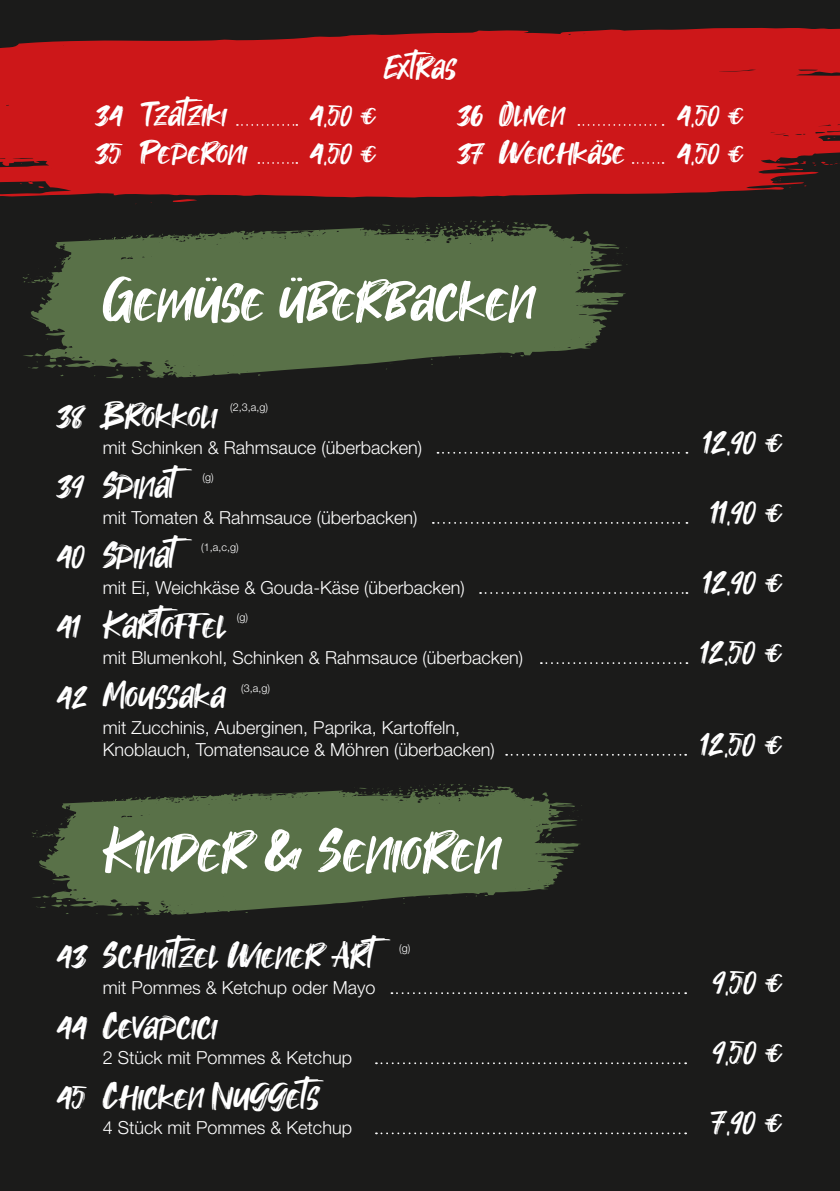
<style>
.page{position:relative;width:840px;height:1191px;background:#fff}
.page>*{position:absolute;margin:0;border:0;box-sizing:border-box;transform-origin:0 0}
.t1{font:59.4px "Takota";color:#fff}
.t2{font:36px "Takota";color:#fff}
.t3{font:32.6px "Takota";color:#fff}
.t4{font:300 18px/21.6px "Helvetica Neue LT Pro";color:#fff}
.t5{font:300 10.8px "Helvetica Neue LT Pro";color:#fff}
</style>
<div class="page">
<div style="left:0;top:0;width:839px;height:1191px;background:#1b1b1a"></div>
<svg style="left:0;top:27px;width:839px;height:177px;fill:#cd1719"></svg>
<svg style="left:237px;top:124px;width:60px;height:2px"></svg>
<svg style="left:578px;top:124px;width:85px;height:2px"></svg>
<svg style="left:632px;top:162px;width:31px;height:2px"></svg>
<svg style="left:258px;top:162px;width:39px;height:2px"></svg>
<svg style="left:22px;top:220px;width:605px;height:158px;fill:#597148"></svg>
<svg style="left:437px;top:452px;width:250px;height:2px"></svg>
<svg style="left:480px;top:592px;width:207px;height:2px"></svg>
<svg style="left:540px;top:662px;width:147px;height:2px"></svg>
<svg style="left:432px;top:522px;width:255px;height:2px"></svg>
<svg style="left:506px;top:754px;width:179px;height:1px"></svg>
<svg style="left:32px;top:784px;width:550px;height:131px;fill:#597148"></svg>
<svg style="left:376px;top:1062px;width:309px;height:2px"></svg>
<svg style="left:376px;top:1132px;width:309px;height:2px"></svg>
<svg style="left:391px;top:992px;width:294px;height:2px"></svg>
<h3 class="t3" style="left:383px;top:47px;width:74px">Extras</h3>
<h3 class="t3" style="left:95px;top:94px;width:132px">34 Tzatziki</h3>
<h3 class="t3" style="left:310px;top:94px;width:68px">4,50 €</h3>
<h3 class="t3" style="left:457px;top:94px;width:109px">36 Oliven</h3>
<h3 class="t3" style="left:677px;top:94px;width:68px">4,50 €</h3>
<h3 class="t3" style="left:95px;top:132px;width:153px">35 Peperoni</h3>
<h3 class="t3" style="left:310px;top:132px;width:68px">4,50 €</h3>
<h3 class="t3" style="left:457px;top:132px;width:169px">37 Weichkäse</h3>
<h3 class="t3" style="left:677px;top:132px;width:68px">4,50 €</h3>
<h1 class="t1" style="left:103px;top:263px;width:432px">Gemüse überbacken</h1>
<h2 class="t2" style="left:103px;top:393px;width:116px">Brokkoli</h2>
<p class="t4" style="left:103px;top:436px;width:321px">mit Schinken &amp; Rahmsauce (überbacken)</p>
<h2 class="t2" style="left:702px;top:419px;width:82px">12,90 €</h2>
<h2 class="t2" style="left:57px;top:393px;width:28px">38</h2>
<p class="t5" style="left:230px;top:401px;width:39px">(2,3,a,g)</p>
<h2 class="t2" style="left:103px;top:463px;width:97px">Spinat</h2>
<p class="t4" style="left:103px;top:506px;width:316px">mit Tomaten &amp; Rahmsauce (überbacken)</p>
<h2 class="t2" style="left:710px;top:489px;width:74px">11,90 €</h2>
<h2 class="t2" style="left:57px;top:463px;width:28px">39</h2>
<p class="t5" style="left:202px;top:471px;width:13px">(g)</p>
<h2 class="t2" style="left:103px;top:533px;width:97px">Spinat</h2>
<p class="t4" style="left:103px;top:576px;width:363px">mit Ei, Weichkäse &amp; Gouda-Käse (überbacken)</p>
<h2 class="t2" style="left:702px;top:559px;width:82px">12,90 €</h2>
<h2 class="t2" style="left:57px;top:533px;width:30px">40</h2>
<p class="t5" style="left:201px;top:541px;width:39px">(1,a,c,g)</p>
<h2 class="t2" style="left:103px;top:603px;width:126px">Kartoffel</h2>
<p class="t4" style="left:103px;top:646px;width:422px">mit Blumenkohl, Schinken &amp; Rahmsauce (überbacken)</p>
<h2 class="t2" style="left:700px;top:629px;width:84px">12,50 €</h2>
<h2 class="t2" style="left:57px;top:603px;width:25px">41</h2>
<p class="t5" style="left:237px;top:611px;width:13px">(g)</p>
<h2 class="t2" style="left:57px;top:673px;width:170px">42 Moussaka</h2>
<p class="t4" style="left:103px;top:716px;width:393px">mit Zucchinis, Auberginen, Paprika, Kartoffeln,<br>Knoblauch, Tomatensauce &amp; Möhren (überbacken)</p>
<h2 class="t2" style="left:700px;top:721px;width:84px">12,50 €</h2>
<p class="t5" style="left:241px;top:681px;width:30px">(3,a,g)</p>
<h1 class="t1" style="left:103px;top:814px;width:398px">Kinder &amp; Senioren</h1>
<h2 class="t2" style="left:57px;top:933px;width:341px">43 Schnitzel Wiener Art</h2>
<p class="t4" style="left:103px;top:976px;width:274px">mit Pommes &amp; Ketchup oder Mayo</p>
<h2 class="t2" style="left:712px;top:959px;width:71px">9,50 €</h2>
<p class="t5" style="left:399px;top:941px;width:13px">(g)</p>
<h2 class="t2" style="left:57px;top:1003px;width:162px">44 Cevapcici</h2>
<p class="t4" style="left:103px;top:1046px;width:251px">2 Stück mit Pommes &amp; Ketchup</p>
<h2 class="t2" style="left:712px;top:1029px;width:71px">9,50 €</h2>
<h2 class="t2" style="left:103px;top:1073px;width:229px">Chicken Nuggets</h2>
<p class="t4" style="left:103px;top:1116px;width:251px">4 Stück mit Pommes &amp; Ketchup</p>
<h2 class="t2" style="left:711px;top:1099px;width:73px">7,90 €</h2>
<h2 class="t2" style="left:57px;top:1073px;width:30px">45</h2>
</div>
